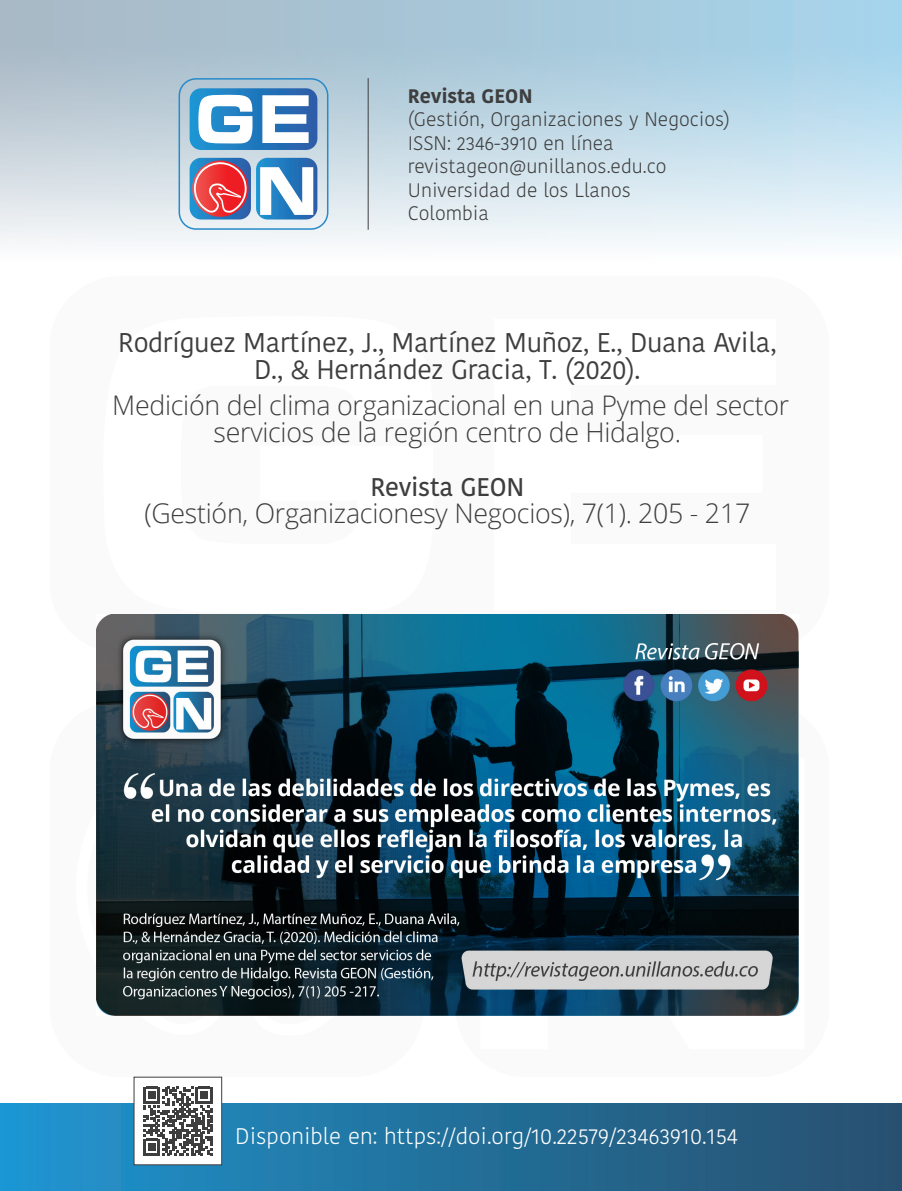
<style>
.page{position:relative;width:902px;height:1191px;background:#fff}
.page>*{position:absolute;margin:0;border:0;box-sizing:border-box;transform-origin:0 0}
.Cuerpo_de_Texto{font:300 27px/27px "Open Sans";letter-spacing:-.01em;color:#3e3e3f;text-align:center}
.Cuerpo_de_Texto-2{font:27px/27px "Kohinoor Telugu";letter-spacing:-.01em;color:#3e3e3f;text-align:center}
.Cuerpo_de_Texto-3{font:500 25.5px "Kohinoor Telugu";letter-spacing:-.01em;color:#3e3e3f}
.Cuerpo_de_Texto-4{font:300 22.5px "Kohinoor Telugu";color:#fff}
.Cuerpo_de_Texto-5{font:300 19.5px/23.4px "Kohinoor Telugu";color:#3e3e3f}
.s1{font-weight:700}
</style>
<div class="page">
<div style="left:49px;top:276px;width:780px;height:376px;background:#fafafa;border-radius:70px"></div>
<div style="left:455px;top:700px;width:374px;height:377px;background:#fafafa;border-radius:70px"></div>
<div style="left:49px;top:700px;width:375px;height:377px;background:#fafafa;border-radius:70px"></div>
<div style="left:0;top:1103px;width:901px;height:87px;background:linear-gradient(to right,#1f94ce,#274e6c)"></div>
<svg style="left:0;top:0;width:901px;height:242px"></svg>
<div style="left:178px;top:78px;width:150px;height:152px;border:2px solid #278ac9;border-radius:17px"></div>
<svg style="left:189px;top:88px;width:128px;height:62px"></svg>
<svg style="left:189px;top:158px;width:128px;height:61px"></svg>
<hr style="left:368px;top:78px;width:1px;height:152px;background:#3e3e3f">
<img style="left:96px;top:615px;width:702px;height:400px">
<div style="left:134px;top:1077px;width:88px;height:87px;background:#fff"></div>
<svg style="left:143px;top:1086px;width:69px;height:69px"></svg>
<div style="left:134px;top:1076px;width:88px;height:89px;border:1px solid #3e3e3f"></div>
<p class="Cuerpo_de_Texto-5" style="left:408px;top:85px;width:324px"><span class="s1">Revista GEON<br></span>(Gestión, Organizaciones y Negocios)<br>ISSN: 2346-3910 en línea revistageon@unillanos.edu.co<br>Universidad de los Llanos<br>Colombia</p>
<p class="Cuerpo_de_Texto-2" style="left:118px;top:329px;width:660px">Rodríguez Martínez, J., Martínez Muñoz, E., Duana Avila,<br>D., &amp; Hernández Gracia, T. (2020).</p>
<p class="Cuerpo_de_Texto" style="left:112px;top:391px;width:678px">Medición del clima organizacional en una Pyme del sector servicios de la región centro de Hidalgo.</p>
<p class="Cuerpo_de_Texto-3" style="left:370px;top:472px;width:155px">Revista GEON</p>
<p class="Cuerpo_de_Texto" style="left:144px;top:499px;width:607px">(Gestión, Organizacionesy Negocios), 7(1). 205 - 217</p>
<p class="Cuerpo_de_Texto-4" style="left:235px;top:1122px;width:503px">Disponible en: https://doi.org/10.22579/23463910.154</p>
</div>
